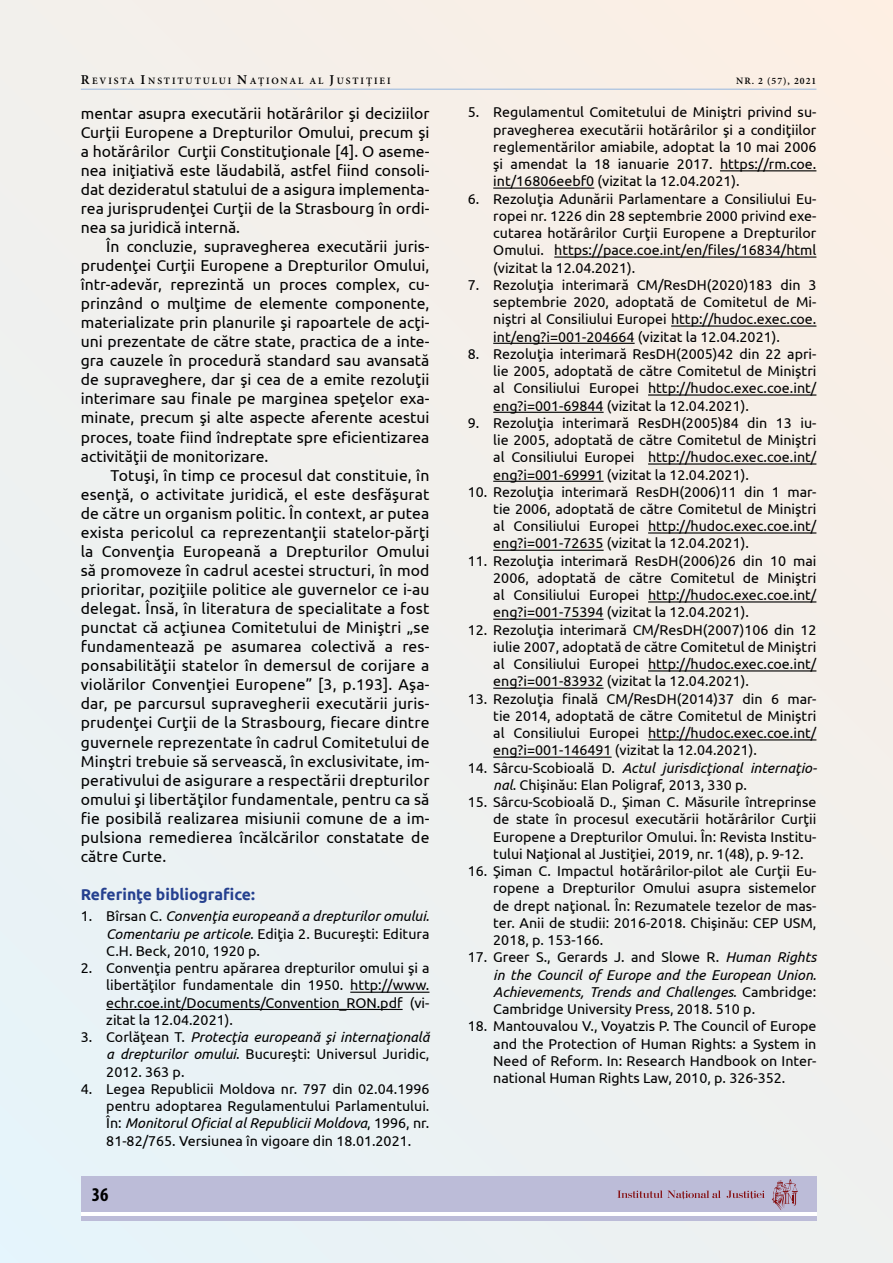
<style>
.page{position:relative;width:893px;height:1263px;background:#f1f0ed}
.page>*{position:absolute;margin:0;border:0;box-sizing:border-box;transform-origin:0 0}
.t1{font:700 condensed 19.5px "Myriad Pro";color:#000}
.t2{font:15.75px/19px "Ubuntu";color:#000;text-align:justify}
.t3{font:700 15.75px "Ubuntu";color:#25408f}
.t4{font:14.25px/17.2px "Ubuntu";color:#000;text-align:justify}
.t5{font:italic 14.25px/17.2px "Ubuntu";color:#000;text-align:justify}
.t6{font:600 9.75px "Minion Pro";letter-spacing:.195em;color:#000}
.s1{font-size:13.5px}
.s2{font-style:normal}
.s3{font-style:italic}
</style>
<div class="page">
<hr style="left:81px;top:89px;width:735px;height:1px;background:#95b6df">
<div style="left:81px;top:1176px;width:735px;height:45px;background:#bcbcd8"></div>
<hr style="left:81px;top:1213px;width:735px;height:3px;background:#fff">
<svg style="left:617px;top:1190px;width:104px;height:9px"></svg>
<svg style="left:727px;top:1190px;width:38px;height:9px"></svg>
<svg style="left:772px;top:1179px;width:26px;height:31px"></svg>
<hr style="left:350px;top:992px;width:79px;height:1px;background:#000">
<hr style="left:106px;top:1009px;width:297px;height:1px;background:#000">
<hr style="left:720px;top:170px;width:96px;height:1px;background:#000">
<hr style="left:493px;top:188px;width:101px;height:1px;background:#000">
<hr style="left:554px;top:256px;width:262px;height:2px;background:#000">
<hr style="left:671px;top:325px;width:145px;height:2px;background:#000">
<hr style="left:493px;top:343px;width:142px;height:1px;background:#000">
<hr style="left:648px;top:394px;width:168px;height:2px;background:#000">
<hr style="left:493px;top:412px;width:111px;height:1px;background:#000">
<hr style="left:648px;top:463px;width:168px;height:2px;background:#000">
<hr style="left:493px;top:481px;width:111px;height:1px;background:#000">
<hr style="left:648px;top:532px;width:168px;height:1px;background:#000">
<hr style="left:493px;top:550px;width:111px;height:1px;background:#000">
<hr style="left:648px;top:601px;width:168px;height:1px;background:#000">
<hr style="left:493px;top:619px;width:111px;height:1px;background:#000">
<hr style="left:648px;top:670px;width:168px;height:1px;background:#000">
<hr style="left:493px;top:688px;width:111px;height:1px;background:#000">
<hr style="left:648px;top:739px;width:168px;height:1px;background:#000">
<hr style="left:493px;top:757px;width:119px;height:1px;background:#000">
<p class="t6" style="left:81px;top:74px;width:311px"><span class="s1">R</span>EVISTA <span class="s1">I</span>NSTITUTULUI <span class="s1">N</span>AŢIONAL AL <span class="s1">J</span>USTIŢIEI</p>
<p class="t6" style="left:736px;top:74px;width:82px">NR. 2 (57), 2021</p>
<p class="t2" style="left:81px;top:103px;width:350px">mentar asupra executării hotărârilor şi deciziilor Curţii Europene a Drepturilor Omului, precum şi a hotărârilor Curţii Constituţionale [4]. O aseme&shy;nea iniţiativă este lăudabilă, astfel fiind consoli&shy;dat dezideratul statului de a asigura implementa&shy;rea jurisprudenţei Curţii de la Strasbourg în ordi&shy;nea sa juridică internă.</p>
<p class="t2" style="left:81px;top:236px;width:350px;text-indent:26px">În concluzie, supravegherea executării juris&shy;prudenţei Curţii Europene a Drepturilor Omului, într-adevăr, reprezintă un proces complex, cu&shy;prinzând o mulţime de elemente componente, materializate prin planurile şi rapoartele de acţi&shy;uni prezentate de către state, practica de a inte&shy;gra cauzele în procedură standard sau avansată de supraveghere, dar şi cea de a emite rezoluţii interimare sau finale pe marginea speţelor exa&shy;minate, precum şi alte aspecte aferente acestui proces, toate fiind îndreptate spre eficientizarea activităţii de monitorizare.</p>
<p class="t2" style="left:81px;top:465px;width:350px;text-indent:30px">Totuşi, în timp ce procesul dat constituie, în esenţă, o activitate juridică, el este desfăşurat de către un organism politic. În context, ar putea exista pericolul ca reprezentanţii statelor-părţi la Convenţia Europeană a Drepturilor Omului să promoveze în cadrul acestei structuri, în mod prioritar, poziţiile politice ale guvernelor ce i-au delegat. Însă, în literatura de specialitate a fost punctat că acţiunea Comitetului de Miniştri „se fundamentează pe asumarea colectivă a res&shy;ponsabilităţii statelor în demersul de corijare a violărilor Convenţiei Europene” [3, p.193]. Aşa&shy;dar, pe parcursul supravegherii executării juris&shy;prudenţei Curţii de la Strasbourg, fiecare dintre guvernele reprezentate în cadrul Comitetului de Minştri trebuie să servească, în exclusivitate, im&shy;perativului de asigurare a respectării drepturilor omului şi libertăţilor fundamentale, pentru ca să fie posibilă realizarea misiunii comune de a im&shy;pulsiona remedierea încălcărilor constatate de către Curte.</p>
<p class="t3" style="left:81px;top:885px;width:176px">Referinţe bibliografice:</p>
<p class="t5" style="left:106px;top:907px;width:325px;text-indent:-26px"><span class="s2">1. Bîrsan C.</span> Convenţia europeană a drepturilor omului.<br>Comentariu pe articole. <span class="s2">Ediţia 2. Bucureşti: Editura C.H. Beck, 2010, 1920 p.</span></p>
<p class="t4" style="left:106px;top:959px;width:325px;text-indent:-26px">2. Convenţia pentru apărarea drepturilor omului şi a libertăţilor fundamentale din 1950. http://www. echr.coe.int/Documents/Convention_RON.pdf (vi&shy;zitat la 12.04.2021).</p>
<p class="t5" style="left:106px;top:1028px;width:325px;text-indent:-26px"><span class="s2">3. Corlăţean T.</span> Protecţia europeană şi internaţională a drepturilor omului<span class="s2">. Bucureşti: Universul Juridic, 2012. 363 p.</span></p>
<p class="t4" style="left:106px;top:1080px;width:325px;text-indent:-26px">4. Legea Republicii Moldova nr. 797 din 02.04.1996 pentru adoptarea Regulamentului Parlamentului.<br>În: <span class="s3">Monitorul Oficial al Republicii Moldova</span>, 1996, nr.<br>81-82/765. Versiunea în vigoare din 18.01.2021.</p>
<h1 class="t1" style="left:92px;top:1182px;width:18px">36</h1>
<p class="t4" style="left:493px;top:103px;width:325px;text-indent:-26px">5. Regulamentul Comitetului de Miniştri privind su&shy;pravegherea executării hotărârilor şi a condiţiilor reglementărilor amiabile, adoptat la 10 mai 2006 şi amendat la 18 ianuarie 2017. https://rm.coe. int/16806eebf0 (vizitat la 12.04.2021).</p>
<p class="t4" style="left:493px;top:189px;width:325px;text-indent:-26px">6. Rezoluţia Adunării Parlamentare a Consiliului Eu&shy;ropei nr. 1226 din 28 septembrie 2000 privind exe&shy;cutarea hotărârilor Curţii Europene a Drepturilor Omului. https://pace.coe.int/en/files/16834/html (vizitat la 12.04.2021).</p>
<p class="t4" style="left:493px;top:276px;width:325px;text-indent:-26px">7. Rezoluţia interimară CM/ResDH(2020)183 din 3 septembrie 2020, adoptată de Comitetul de Mi&shy;niştri al Consiliului Europei http://hudoc.exec.coe. int/eng?i=001-204664 (vizitat la 12.04.2021).</p>
<p class="t4" style="left:493px;top:345px;width:325px;text-indent:-26px">8. Rezoluţia interimară ResDH(2005)42 din 22 apri&shy;lie 2005, adoptată de către Comitetul de Miniştri al Consiliului Europei http://hudoc.exec.coe.int/ eng?i=001-69844 (vizitat la 12.04.2021).</p>
<p class="t4" style="left:493px;top:414px;width:325px;text-indent:-26px">9. Rezoluţia interimară ResDH(2005)84 din 13 iu&shy;lie 2005, adoptată de către Comitetul de Miniştri al Consiliului Europei http://hudoc.exec.coe.int/ eng?i=001-69991 (vizitat la 12.04.2021).</p>
<p class="t4" style="left:493px;top:483px;width:325px;text-indent:-26px">10. Rezoluţia interimară ResDH(2006)11 din 1 mar&shy;tie 2006, adoptată de către Comitetul de Miniştri al Consiliului Europei http://hudoc.exec.coe.int/ eng?i=001-72635 (vizitat la 12.04.2021).</p>
<p class="t4" style="left:493px;top:552px;width:325px;text-indent:-26px">11. Rezoluţia interimară ResDH(2006)26 din 10 mai 2006, adoptată de către Comitetul de Miniştri al Consiliului Europei http://hudoc.exec.coe.int/ eng?i=001-75394 (vizitat la 12.04.2021).</p>
<p class="t4" style="left:493px;top:620px;width:325px;text-indent:-26px">12. Rezoluţia interimară CM/ResDH(2007)106 din 12 iulie 2007, adoptată de către Comitetul de Miniştri al Consiliului Europei http://hudoc.exec.coe.int/ eng?i=001-83932 (vizitat la 12.04.2021).</p>
<p class="t4" style="left:493px;top:689px;width:325px;text-indent:-26px">13. Rezoluţia finală CM/ResDH(2014)37 din 6 mar&shy;tie 2014, adoptată de către Comitetul de Miniştri al Consiliului Europei http://hudoc.exec.coe.int/ eng?i=001-146491 (vizitat la 12.04.2021).</p>
<p class="t4" style="left:493px;top:758px;width:325px;text-indent:-26px">14. Sârcu-Scobioală D. <span class="s3">Actul jurisdicţional internaţio&shy;nal</span>. Chişinău: Elan Poligraf, 2013, 330 p.</p>
<p class="t4" style="left:493px;top:793px;width:325px;text-indent:-26px">15. Sârcu-Scobioală D., Şiman C. Măsurile întreprinse de state în procesul executării hotărârilor Curţii Europene a Drepturilor Omului. În: Revista Institu&shy;tului Naţional al Justiţiei, 2019, nr. 1(48), p. 9-12.</p>
<p class="t4" style="left:493px;top:862px;width:325px;text-indent:-26px">16. Şiman C. Impactul hotărârilor-pilot ale Curţii Eu&shy;ropene a Drepturilor Omului asupra sistemelor de drept naţional. În: Rezumatele tezelor de mas&shy;ter. Anii de studii: 2016-2018. Chişinău: CEP USM, 2018, p. 153-166.</p>
<p class="t5" style="left:493px;top:948px;width:325px;text-indent:-26px"><span class="s2">17. Greer S., Gerards J. and Slowe R.</span> Human Rights in the Council of Europe and the European Union.<br>Achievements, Trends and Challenges. <span class="s2">Cambridge:<br>Cambridge University Press, 2018. 510 p.</span></p>
<p class="t4" style="left:493px;top:1017px;width:325px;text-indent:-26px">18. Mantouvalou V., Voyatzis P. The Council of Europe and the Protection of Human Rights: a System in Need of Reform. In: Research Handbook on Inter&shy;national Human Rights Law, 2010, p. 326-352.</p>
</div>
